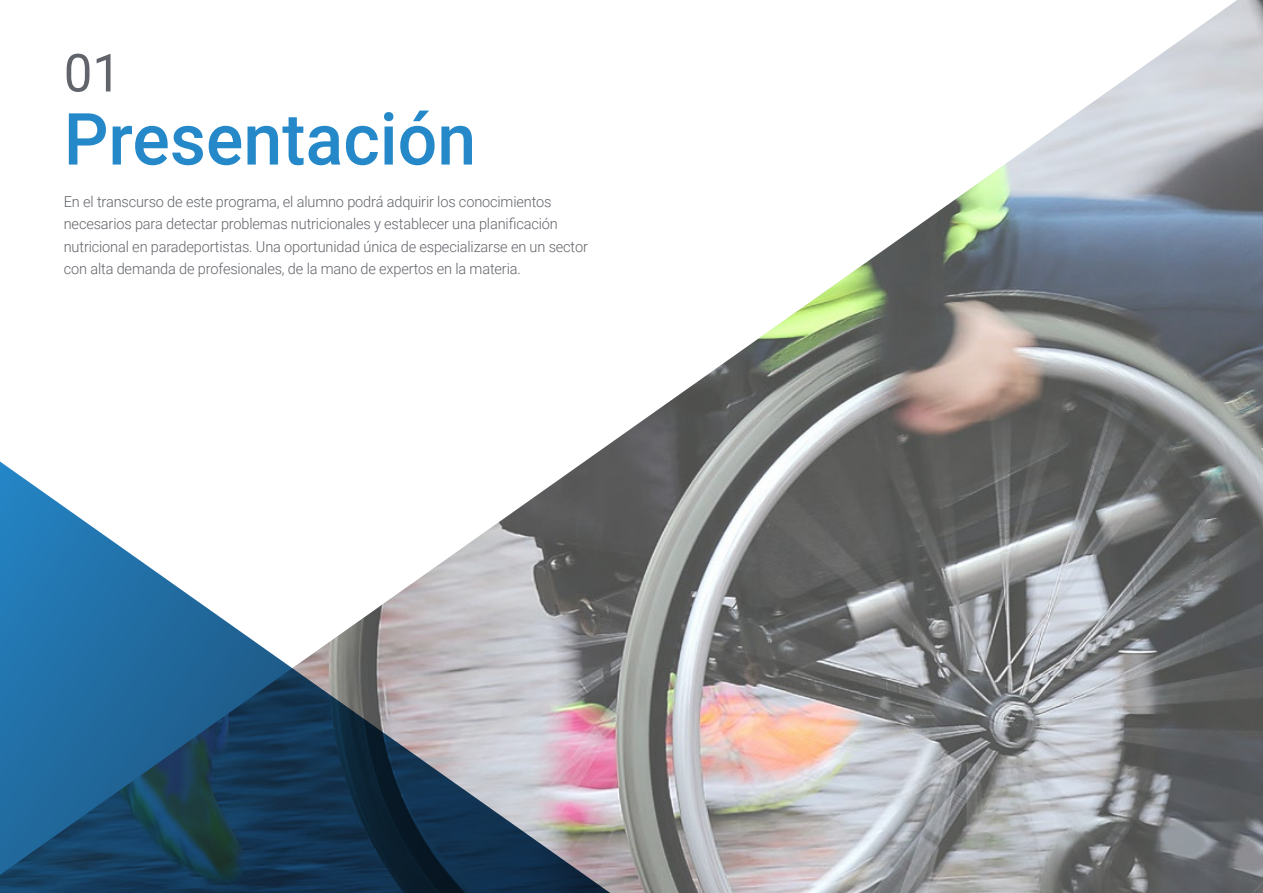
<style>
.page{position:relative;width:1263px;height:893px;background:#fff}
.page>*{position:absolute;margin:0;border:0;box-sizing:border-box;transform-origin:0 0}
.t1{font:500 72px "Roboto";color:#2488c9}
.t2{font:52.5px "Roboto";color:#61646a}
.t3{font:300 15px/22.5px "Roboto";letter-spacing:-.01em;color:#61646a}
</style>
<div class="page">
<img style="left:606px;top:0;width:657px;height:893px">
<svg style="left:0;top:446px;width:640px;height:447px"></svg>
<h2 class="t2" style="left:64px;top:36px;width:59px">01</h2>
<h1 class="t1" style="left:64px;top:89px;width:414px">Presentación</h1>
<p class="t3" style="left:64px;top:189px;width:526px">En el transcurso de este programa, el alumno podrá adquirir los conocimientos necesarios para detectar problemas nutricionales y establecer una planificación nutricional en paradeportistas. Una oportunidad única de especializarse en un sector con alta demanda de profesionales, de la mano de expertos en la materia.</p>
</div>
